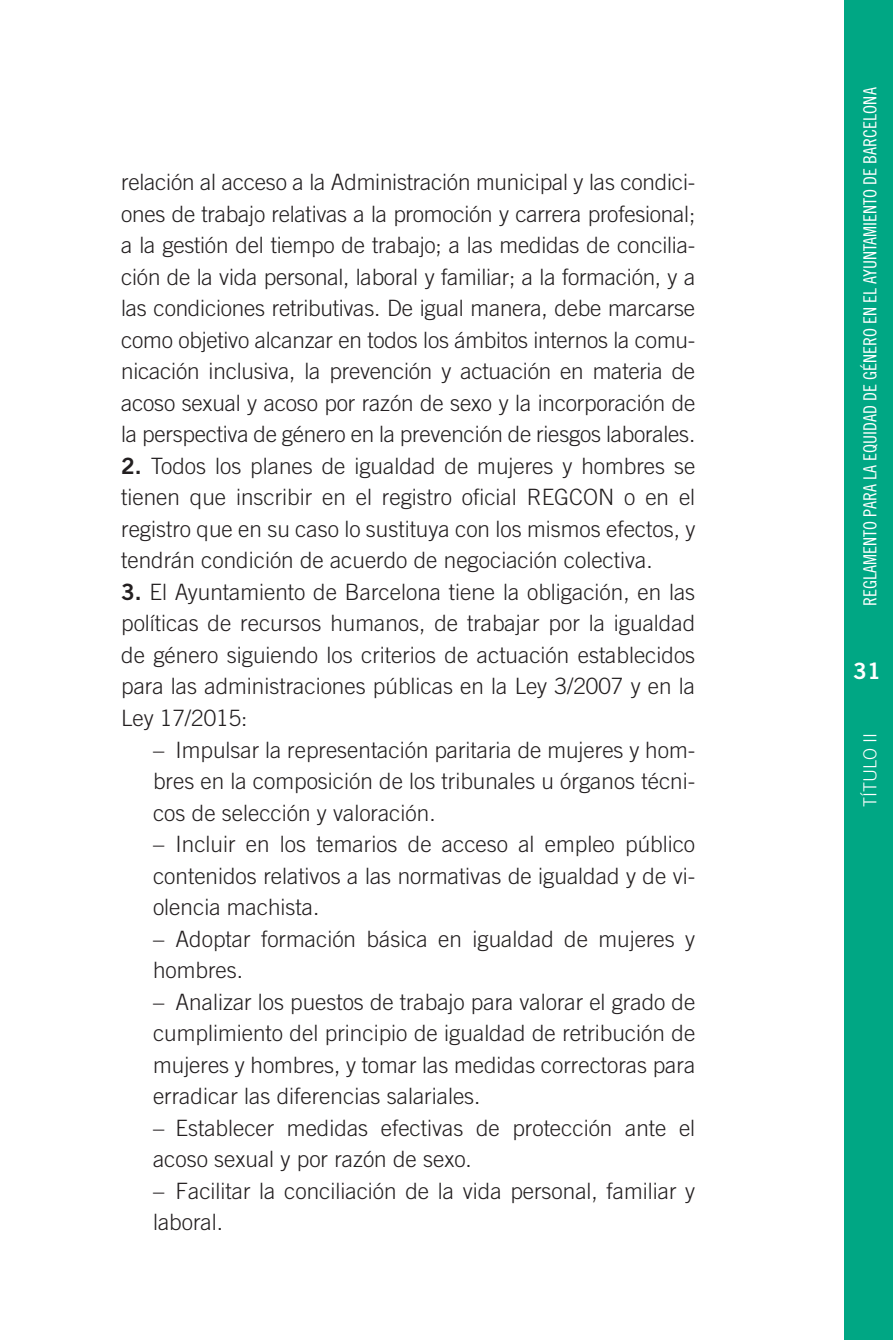
<style>
.page{position:relative;width:893px;height:1340px;background:#fff}
.page>*{position:absolute;margin:0;border:0;box-sizing:border-box;transform-origin:0 0}
.t1{font:300 22.5px/31.5px "Trade Gothic";color:#231f20;text-align:justify}
.t2{font:22.5px "Trade Gothic Bold Two";color:#fff}
.t3{font:18px "Trade Gothic Cond Eighteen";color:#fff}
.t4{font:300 18px "Trade Gothic";color:#fff}
.s1{font-family:"Trade Gothic Bold Two";font-weight:400}
</style>
<div class="page">
<div style="left:843px;top:0;width:50px;height:1339px;background:#00a784"></div>
<p class="t1" style="left:121px;top:166px;width:576px">relación al acceso a la Administración municipal y las condici&shy;ones de trabajo relativas a la promoción y carrera profesional; a la gestión del tiempo de trabajo; a las medidas de concilia&shy;ción de la vida personal, laboral y familiar; a la formación, y a las condiciones retributivas. De igual manera, debe marcarse como objetivo alcanzar en todos los ámbitos internos la comu&shy;nicación inclusiva, la prevención y actuación en materia de acoso sexual y acoso por razón de sexo y la incorporación de la perspectiva de género en la prevención de riesgos laborales.</p>
<p class="t1" style="left:121px;top:450px;width:576px"><span class="s1">2.</span> Todos los planes de igualdad de mujeres y hombres se tienen que inscribir en el registro oficial REGCON o en el registro que en su caso lo sustituya con los mismos efectos, y tendrán condición de acuerdo de negociación colectiva.</p>
<p class="t1" style="left:121px;top:576px;width:576px"><span class="s1">3.</span> El Ayuntamiento de Barcelona tiene la obligación, en las políticas de recursos humanos, de trabajar por la igualdad de género siguiendo los criterios de actuación establecidos para las administraciones públicas en la Ley 3/2007 y en la Ley 17/2015:</p>
<p class="t1" style="left:153px;top:733px;width:544px">– Impulsar la representación paritaria de mujeres y hom&shy;bres en la composición de los tribunales u órganos técni&shy;cos de selección y valoración.</p>
<p class="t1" style="left:153px;top:828px;width:544px">– Incluir en los temarios de acceso al empleo público contenidos relativos a las normativas de igualdad y de vi&shy;olencia machista.</p>
<p class="t1" style="left:153px;top:922px;width:544px">– Adoptar formación básica en igualdad de mujeres y hombres.</p>
<p class="t1" style="left:153px;top:985px;width:544px">– Analizar los puestos de trabajo para valorar el grado de cumplimiento del principio de igualdad de retribución de mujeres y hombres, y tomar las medidas correctoras para erradicar las diferencias salariales.</p>
<p class="t1" style="left:153px;top:1111px;width:544px">– Establecer medidas efectivas de protección ante el acoso sexual y por razón de sexo.</p>
<p class="t1" style="left:153px;top:1174px;width:544px">– Facilitar la conciliación de la vida personal, familiar y laboral.</p>
<p class="t3" style="left:859px;top:605px;width:519px;rotate:-90deg">REGLAMENTO PARA LA EQUIDAD DE GÉNERO EN EL AYUNTAMIENTO DE BARCELONA</p>
<p class="t2" style="left:853px;top:657px;width:29px">31</p>
<p class="t4" style="left:859px;top:807px;width:76px;rotate:-90deg">TÍTULO II</p>
</div>
